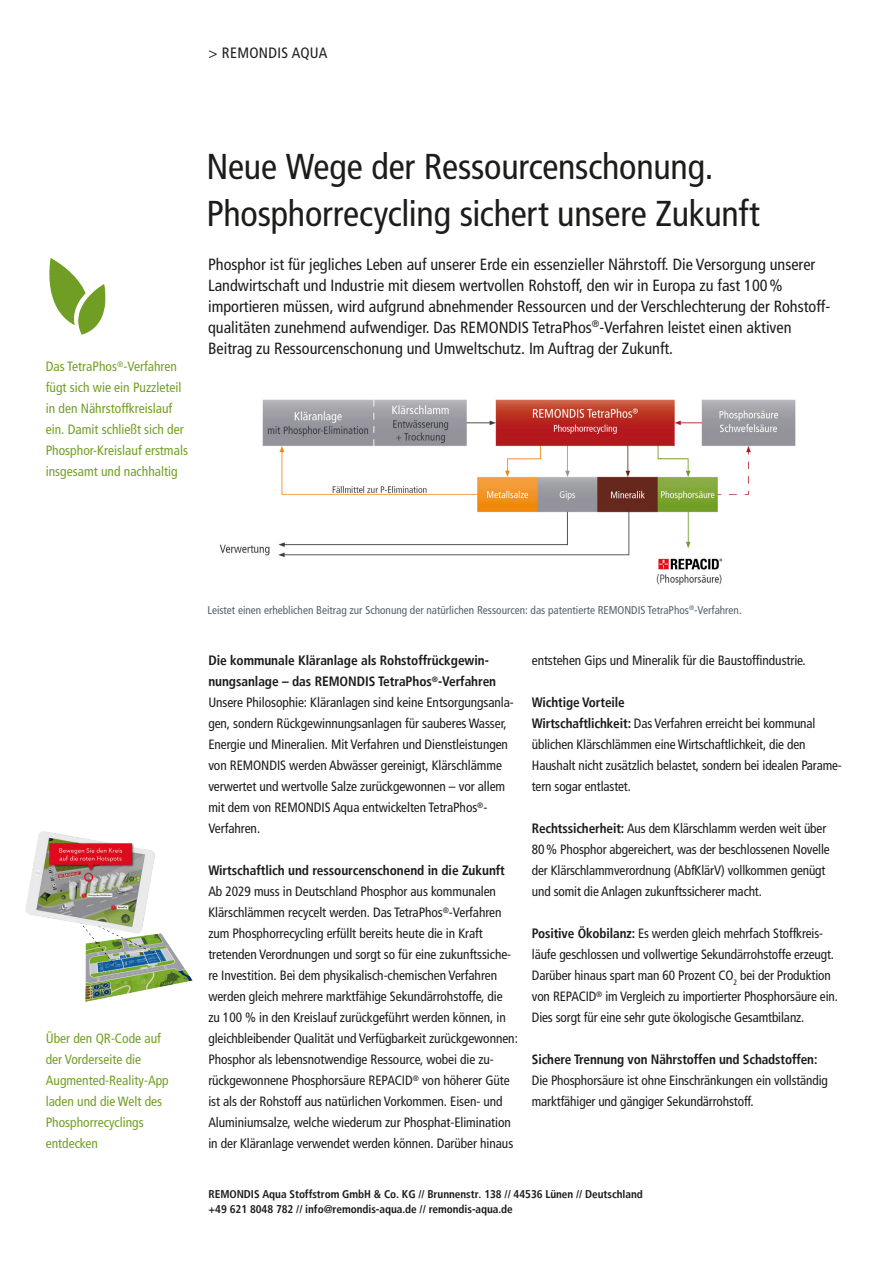
<style>
.page{position:relative;width:885px;height:1263px;background:#fff}
.page>*{position:absolute;margin:0;border:0;box-sizing:border-box;transform-origin:0 0}
._02_headline_EN{font:condensed 36px "Frutiger LT";letter-spacing:-.005em;color:#1c1c1b}
._03_einleitung_EN{font:condensed 16.2px/21px "Frutiger LT";color:#1c1c1b}
._01_rubrik_EN{font:condensed 15px "Frutiger LT";letter-spacing:.025em;color:#1c1c1b}
._05_copy_EN{font:condensed 13.5px/21px "Frutiger LT";letter-spacing:-.005em;color:#1c1c1b}
._05_copy_EN-2{font:700 condensed 13.5px/21px "Frutiger LT";letter-spacing:-.005em;color:#1c1c1b}
._01_rubrik_EN-2{font:condensed 13.5px/21px "Frutiger LT";color:#73a024}
.Innenseiten___Randte{font:condensed 13.5px/21px "Frutiger LT";color:#73a024}
.t1{font:700 condensed 11.25px/15px "Frutiger LT";letter-spacing:-.005em;color:#1c1c1b}
._07_bildunterschrift{font:condensed 11.25px "Frutiger LT";color:#53616c}
.s1{font-weight:700}
</style>
<div class="page">
<img style="left:219px;top:399px;width:577px;height:186px">
<img style="left:49px;top:258px;width:57px;height:77px">
<img style="left:25px;top:831px;width:168px;height:171px">
<p class="_01_rubrik_EN" style="left:208px;top:44px;width:120px">&gt; REMONDIS AQUA</p>
<p class="_01_rubrik_EN-2" style="left:46px;top:356px;width:144px">Das TetraPhos<sup>®</sup>-Verfahren fügt sich wie ein Puzzleteil in den Nährstoffkreislauf ein. Damit schließt sich der<br>Phosphor-Kreislauf erstmals insgesamt und nachhaltig</p>
<p class="_02_headline_EN" style="left:206px;top:145px;width:508px">Neue Wege der Ressourcenschonung.</p>
<p class="_02_headline_EN" style="left:206px;top:193px;width:555px">Phosphorrecycling sichert unsere Zukunft</p>
<p class="_03_einleitung_EN" style="left:208px;top:254px;width:608px">Phosphor ist für jegliches Leben auf unserer Erde ein essenzieller Nährstoff. Die Versorgung unserer</p>
<p class="_03_einleitung_EN" style="left:208px;top:275px;width:576px">Landwirtschaft und Industrie mit diesem wertvollen Rohstoff, den wir in Europa zu fast 100%</p>
<p class="_03_einleitung_EN" style="left:208px;top:296px;width:623px">importieren müssen, wird aufgrund abnehmender Ressourcen und der Verschlechterung der Rohstoff&shy;qualitäten zunehmend aufwendiger. Das REMONDIS TetraPhos<sup>®</sup>-Verfahren leistet einen aktiven</p>
<p class="_03_einleitung_EN" style="left:208px;top:338px;width:466px">Beitrag zu Ressourcenschonung und Umweltschutz. Im Auftrag der Zukunft.</p>
<p class="Innenseiten___Randte" style="left:46px;top:1028px;width:124px">Über den QR-Code auf der Vorderseite die<br>Augmented-Reality-App laden und die Welt des<br>Phosphorrecyclings entdecken</p>
<p class="_07_bildunterschrift" style="left:207px;top:604px;width:536px">Leistet einen erheblichen Beitrag zur Schonung der natürlichen Ressourcen: das patentierte REMONDIS TetraPhos<sup>®</sup>-Verfahren.</p>
<p class="_05_copy_EN-2" style="left:208px;top:650px;width:289px">Die kommunale Kläranlage als Rohstoffrückgewin&shy;nungsanlage – das REMONDIS TetraPhos<sup>®</sup>-Verfahren</p>
<p class="_05_copy_EN" style="left:208px;top:692px;width:307px">Unsere Philosophie: Kläranlagen sind keine Entsorgungsanla&shy;gen, sondern Rückgewinnungsanlagen für sauberes Wasser, Energie und Mineralien. Mit Verfahren und Dienstleistungen von REMONDIS werden Abwässer gereinigt, Klärschlämme verwertet und wertvolle Salze zurückgewonnen – vor allem mit dem von REMONDIS Aqua entwickelten TetraPhos<sup>®</sup>- Verfahren.</p>
<p class="_05_copy_EN-2" style="left:208px;top:860px;width:298px">Wirtschaftlich und ressourcenschonend in die Zukunft</p>
<p class="_05_copy_EN" style="left:208px;top:881px;width:311px">Ab 2029 muss in Deutschland Phosphor aus kommunalen Klärschlämmen recycelt werden. Das TetraPhos<sup>®</sup>-Verfahren zum Phosphorrecycling erfüllt bereits heute die in Kraft tretenden Verordnungen und sorgt so für eine zukunftssiche&shy;re Investition. Bei dem physikalisch-chemischen Verfahren werden gleich mehrere marktfähige Sekundärrohstoffe, die<br>zu 100 % in den Kreislauf zurückgeführt werden können, in gleichbleibender Qualität und Verfügbarkeit zurückgewonnen:<br>Phosphor als lebensnotwendige Ressource, wobei die zu&shy;rückgewonnene Phosphorsäure REPACID<sup>®</sup> von höherer Güte ist als der Rohstoff aus natürlichen Vorkommen. Eisen- und Aluminiumsalze, welche wiederum zur Phosphat-Elimination in der Kläranlage verwendet werden können. Darüber hinaus</p>
<p class="_05_copy_EN" style="left:531px;top:650px;width:275px">entstehen Gips und Mineralik für die Baustoffindustrie.</p>
<p class="_05_copy_EN-2" style="left:531px;top:692px;width:94px">Wichtige Vorteile</p>
<p class="_05_copy_EN" style="left:531px;top:713px;width:311px"><span class="s1">Wirtschaftlichkeit:</span> Das Verfahren erreicht bei kommunal üblichen Klärschlämmen eine Wirtschaftlichkeit, die den Haushalt nicht zusätzlich belastet, sondern bei idealen Parame&shy;tern sogar entlastet.</p>
<p class="_05_copy_EN" style="left:531px;top:818px;width:296px"><span class="s1">Rechtssicherheit:</span> Aus dem Klärschlamm werden weit über</p>
<p class="_05_copy_EN" style="left:531px;top:839px;width:299px">80% Phosphor abgereichert, was der beschlossenen Novelle der Klärschlammverordnung (AbfKlärV) vollkommen genügt und somit die Anlagen zukunftssicherer macht.</p>
<p class="_05_copy_EN" style="left:531px;top:923px;width:307px"><span class="s1">Positive Ökobilanz:</span> Es werden gleich mehrfach Stoffkreis&shy;läufe geschlossen und vollwertige Sekundärrohstoffe erzeugt.<br>Darüber hinaus spart man 60 Prozent CO<sub>2</sub> bei der Produktion von REPACID<sup>®</sup> im Vergleich zu importierter Phosphorsäure ein.</p>
<p class="_05_copy_EN" style="left:531px;top:1007px;width:274px">Dies sorgt für eine sehr gute ökologische Gesamtbilanz.</p>
<p class="_05_copy_EN-2" style="left:531px;top:1049px;width:287px">Sichere Trennung von Nährstoffen und Schadstoffen:</p>
<p class="_05_copy_EN" style="left:531px;top:1070px;width:297px">Die Phosphorsäure ist ohne Einschränkungen ein vollständig marktfähiger und gängiger Sekundärrohstoff.</p>
<p class="t1" style="left:208px;top:1186px;width:435px">REMONDIS Aqua Stoffstrom GmbH &amp; Co. KG // Brunnenstr. 138 // 44536 Lünen // Deutschland +49 621 8048 782 // info@remondis-aqua.de // remondis-aqua.de</p>
</div>
